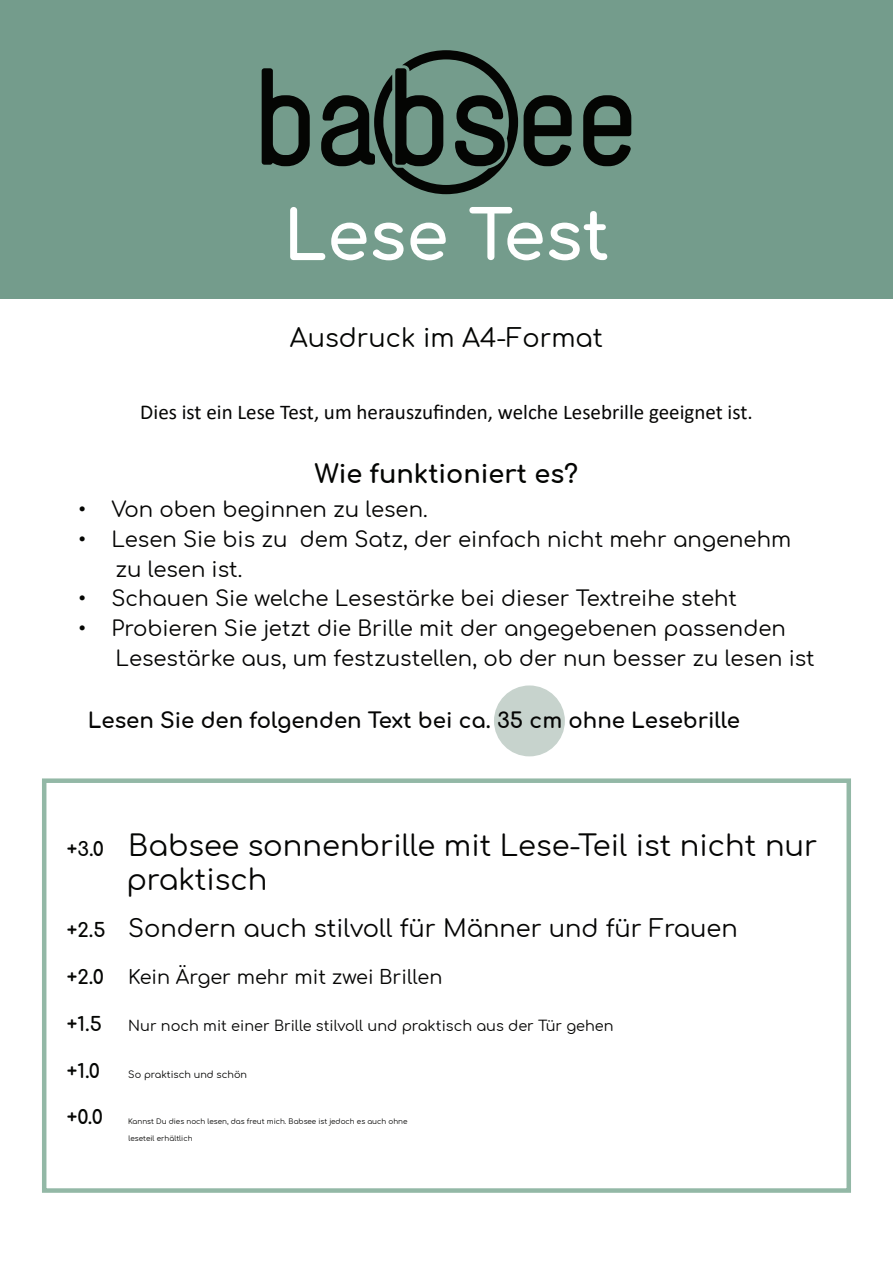
<style>
.page{position:relative;width:893px;height:1263px;background:#fff}
.page>*{position:absolute;margin:0;border:0;box-sizing:border-box;transform-origin:0 0}
.t1{font:700 68.1px "Comfortaa";color:#fff}
.t2{font:28.95px/34.8px "Comfortaa";color:#050504}
.t3{font:25.5px "Comfortaa";color:#040503}
.t4{font:700 25.5px "Comfortaa";color:#040503}
.t5{font:24.15px "Comfortaa";color:#050504}
.t6{font:21.3px/29.7px "Comfortaa";color:#050504}
.t7{font:700 21.3px "Comfortaa";color:#050504}
.t8{font:21px "Calibri";color:#050504}
.t9{font:19.35px "Comfortaa";color:#050504}
.t10{font:700 19.35px "Comfortaa";color:#040503}
.t11{font:14.55px "Comfortaa";color:#050504}
.t12{font:9.6px "Comfortaa";color:#050504}
.t13{font:7.2px "Comfortaa";color:#050504}
.s1{font-family:"Comfortaa";font-weight:700;font-size:16.95px;color:#040503}
.s2{color:#040503}
.s3{font-weight:700;font-size:19.35px;color:#040503}
</style>
<div class="page">
<div style="left:494px;top:685px;width:71px;height:71px;background:#c7d3cd;border-radius:50%"></div>
<div style="left:42px;top:778px;width:809px;height:415px;border:4px solid #93b8a6"></div>
<div style="left:0;top:0;width:893px;height:298px;background:#749c8c"></div>
<svg style="left:262px;top:68px;width:48px;height:98px"></svg>
<svg style="left:321px;top:50px;width:197px;height:144px"></svg>
<svg style="left:524px;top:95px;width:48px;height:71px"></svg>
<svg style="left:583px;top:95px;width:48px;height:71px"></svg>
<h1 class="t1" style="left:283px;top:173px;width:328px">Lese Test</h1>
<p class="t3" style="left:290px;top:314px;width:315px">Ausdruck im A4-Format</p>
<p class="t8" style="left:140px;top:398px;width:614px"><span class="s1">D</span>ies ist ein Lese Test, um herauszufinden, welche Lesebrille geeignet ist.</p>
<p class="t4" style="left:315px;top:450px;width:265px">Wie funktioniert es?</p>
<p class="t6" style="left:78px;top:491px;width:351px"><span class="s2">•</span> Von oben beginnen zu lesen<span class="s2">.</span></p>
<p class="t6" style="left:116px;top:521px;width:677px;text-indent:-37px"><span class="s2">•</span> Lesen Sie bis zu dem Satz, der einfach nicht mehr angenehm zu lesen ist.</p>
<p class="t6" style="left:78px;top:581px;width:660px"><span class="s2">•</span> Schauen Sie welche Lesestärke bei dieser Textreihe steht</p>
<p class="t6" style="left:116px;top:611px;width:701px;text-indent:-37px"><span class="s2">•</span> Probieren Sie jetzt die Brille mit der angegebenen passenden<br>Lesestärke aus, um festzustellen, ob der nun besser zu lesen ist</p>
<p class="t7" style="left:88px;top:701px;width:654px">Lesen Sie den folgenden Text bei ca. 35 cm ohne Lesebrille</p>
<h2 class="t2" style="left:126px;top:824px;width:693px;text-indent:-59px"><span class="s3">+3.0</span> <span class="s2">Babsee s</span>onnenbrille mit Lese-Teil ist nicht nur praktisch</h2>
<p class="t5" style="left:67px;top:907px;width:672px"><span class="s3">+2.5</span> Sondern auch stilvoll für Männer und für Frauen</p>
<p class="t10" style="left:67px;top:959px;width:38px">+2.0</p>
<p class="t9" style="left:128px;top:959px;width:316px">Kein Ärger mehr mit zwei Brillen</p>
<p class="t10" style="left:67px;top:1006px;width:36px">+1.5</p>
<p class="t11" style="left:128px;top:1012px;width:487px">Nur noch mit einer Brille stilvoll und praktisch aus der Tür gehen</p>
<p class="t10" style="left:67px;top:1053px;width:35px">+1.0</p>
<p class="t12" style="left:128px;top:1065px;width:120px">So praktisch und schön</p>
<p class="t10" style="left:67px;top:1099px;width:37px">+0.0</p>
<p class="t13" style="left:128px;top:1115px;width:281px"><span class="s2">K</span>annst Du dies noch lesen, das freut mich. Babsee ist jedoch es auch ohne</p>
<p class="t13" style="left:129px;top:1132px;width:66px">leseteil erhältlich</p>
</div>
